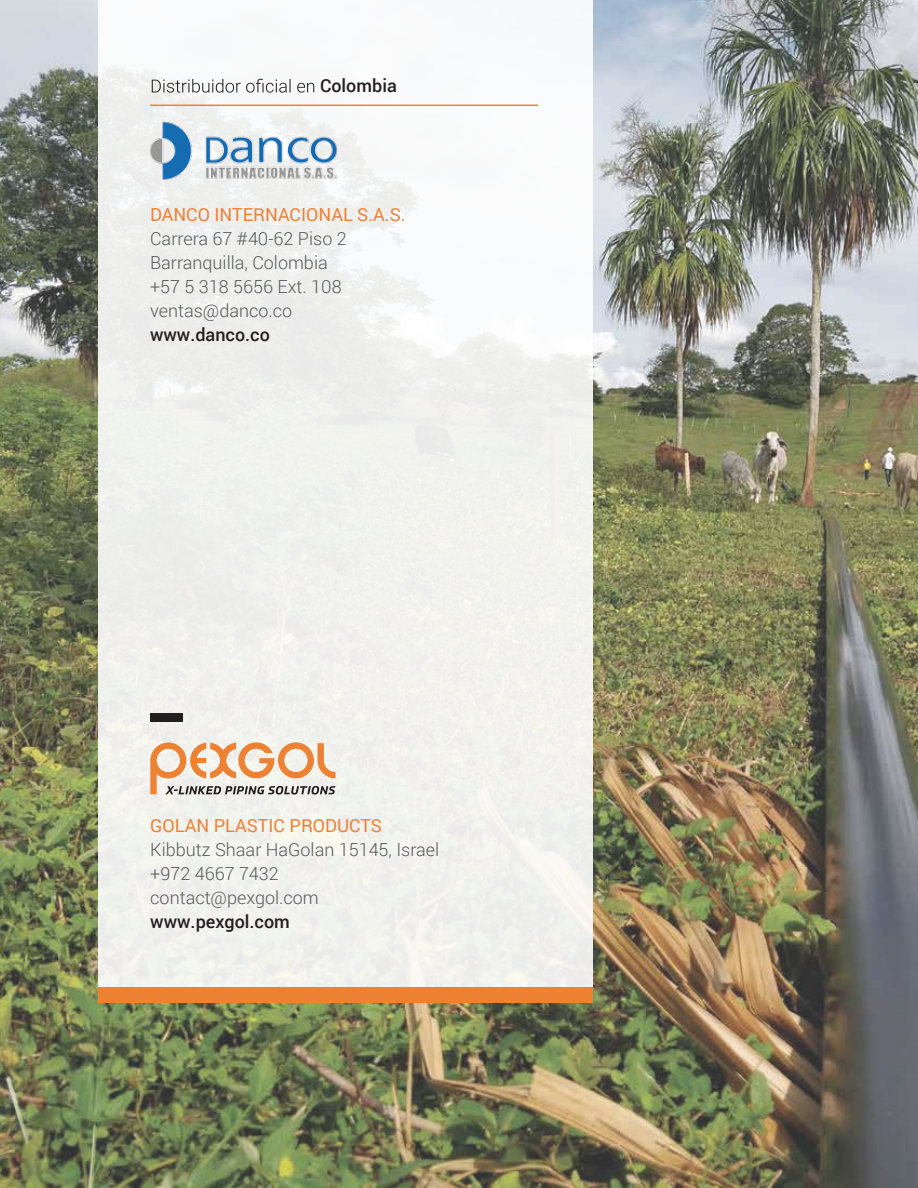
<style>
.page{position:relative;width:918px;height:1188px;background:#fff}
.page>*{position:absolute;margin:0;border:0;box-sizing:border-box;transform-origin:0 0}
.t1{font:300 18px/24px "Roboto";color:#58595b}
.t2{font:18px "Roboto";color:#ed8134}
.t3{font:500 18px "Roboto";color:#231f20}
</style>
<div class="page">
<img style="left:0;top:0;width:918px;height:1188px">
<div style="left:98px;top:0;width:495px;height:987px;background:linear-gradient(to right,#eff0ed,#f5f5f3)"></div>
<div style="left:150px;top:714px;width:33px;height:8px;background:#231f20"></div>
<div style="left:98px;top:987px;width:495px;height:16px;background:#ed8134"></div>
<hr style="left:151px;top:105px;width:386px;height:1px;background:#ed8134">
<svg style="left:150px;top:742px;width:186px;height:53px;background:#e2c2a7"></svg>
<svg style="left:152px;top:79px;width:162px;height:14px"></svg>
<img style="left:135px;top:108px;width:217px;height:86px">
<p class="t3" style="left:320px;top:73px;width:78px">Colombia</p>
<p class="t2" style="left:150px;top:202px;width:257px">DANCO INTERNACIONAL S.A.S.</p>
<p class="t1" style="left:150px;top:226px;width:198px">Carrera 67 #40-62 Piso 2<br>Barranquilla, Colombia +57 5 318 5656 Ext. 108 ventas@danco.co</p>
<p class="t3" style="left:150px;top:322px;width:121px">www.danco.co</p>
<p class="t2" style="left:150px;top:813px;width:233px">GOLAN PLASTIC PRODUCTS</p>
<p class="t1" style="left:150px;top:837px;width:291px">Kibbutz Shaar HaGolan 15145, Israel +972 4667 7432 contact@pexgol.com</p>
<p class="t3" style="left:150px;top:909px;width:141px">www.pexgol.com</p>
</div>
